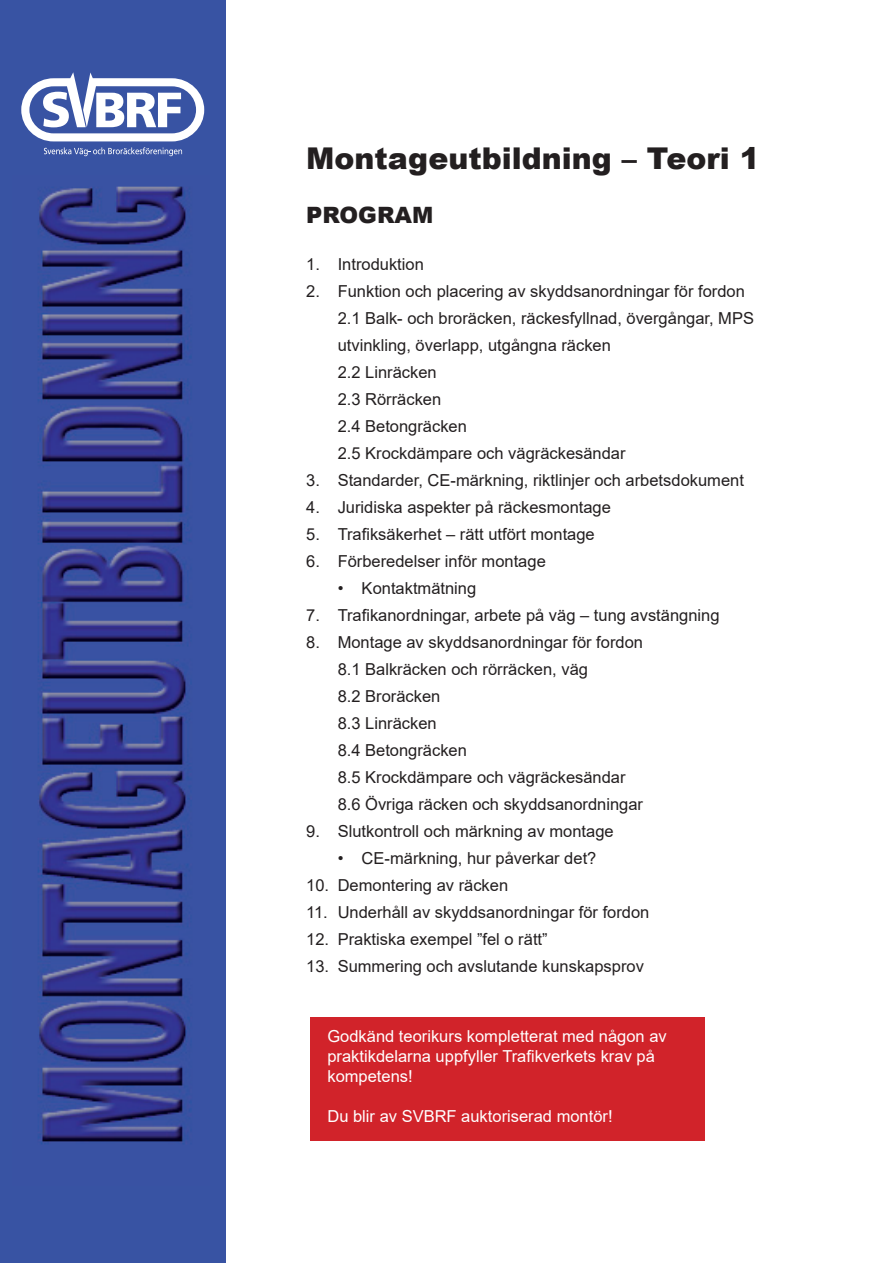
<style>
.page{position:relative;width:893px;height:1263px;background:#fff}
.page>*{position:absolute;margin:0;border:0;box-sizing:border-box;transform-origin:0 0}
.t1{font:900 30px "Arial";color:#231f20}
.t2{font:900 22.5px "Arial";color:#231f20}
.t3{font:16.5px/27px "Arial";color:#231f20}
.t4{font:16.5px/19.8px "Arial";color:#fff}
</style>
<div class="page">
<div style="left:1px;top:0;width:225px;height:1263px;background:#3853a3"></div>
<img style="left:38px;top:186px;width:153px;height:958px">
<svg style="left:21px;top:72px;width:183px;height:69px"></svg>
<svg style="left:44px;top:147px;width:138px;height:9px"></svg>
<div style="left:310px;top:1017px;width:394px;height:124px;background:#d1232a"></div>
<h1 class="t1" style="left:306px;top:136px;width:455px">Montageutbildning – Teori 1</h1>
<h2 class="t2" style="left:306px;top:199px;width:129px">PROGRAM</h2>
<p class="t3" style="left:306px;top:250px;width:119px">1. Introduktion</p>
<p class="t3" style="left:338px;top:277px;width:418px;text-indent:-31px">2. Funktion och placering av skyddsanordningar för fordon 2.1 Balk- och broräcken, räckesfyllnad, övergångar, MPS utvinkling, överlapp, utgångna räcken<br>2.2 Linräcken<br>2.3 Rörräcken<br>2.4 Betongräcken<br>2.5 Krockdämpare och vägräckesändar</p>
<p class="t3" style="left:306px;top:466px;width:439px">3. Standarder, CE-märkning, riktlinjer och arbetsdokument</p>
<p class="t3" style="left:306px;top:493px;width:306px">4. Juridiska aspekter på räckesmontage</p>
<p class="t3" style="left:306px;top:520px;width:290px">5. Trafiksäkerhet – rätt utfört montage</p>
<p class="t3" style="left:306px;top:547px;width:241px">6. Förberedelser inför montage</p>
<p class="t3" style="left:338px;top:574px;width:140px">• Kontaktmätning</p>
<p class="t3" style="left:306px;top:601px;width:415px">7. Trafikanordningar, arbete på väg – tung avstängning</p>
<p class="t3" style="left:338px;top:628px;width:307px;text-indent:-31px">8. Montage av skyddsanordningar för fordon<br>8.1 Balkräcken och rörräcken, väg<br>8.2 Broräcken<br>8.3 Linräcken<br>8.4 Betongräcken<br>8.5 Krockdämpare och vägräckesändar<br>8.6 Övriga räcken och skyddsanordningar</p>
<p class="t3" style="left:306px;top:817px;width:309px">9. Slutkontroll och märkning av montage</p>
<p class="t3" style="left:338px;top:844px;width:260px">• CE-märkning, hur påverkar det?</p>
<p class="t3" style="left:306px;top:871px;width:204px">10. Demontering av räcken</p>
<p class="t3" style="left:306px;top:898px;width:345px">11. Underhåll av skyddsanordningar för fordon</p>
<p class="t3" style="left:306px;top:925px;width:243px">12. Praktiska exempel ”fel o rätt”</p>
<p class="t3" style="left:306px;top:952px;width:339px">13. Summering och avslutande kunskapsprov</p>
<p class="t4" style="left:327px;top:1026px;width:341px">Godkänd teorikurs kompletterat med någon av praktikdelarna uppfyller Trafikverkets krav på kompetens!</p>
<p class="t4" style="left:327px;top:1106px;width:287px">Du blir av SVBRF auktoriserad montör!</p>
</div>
